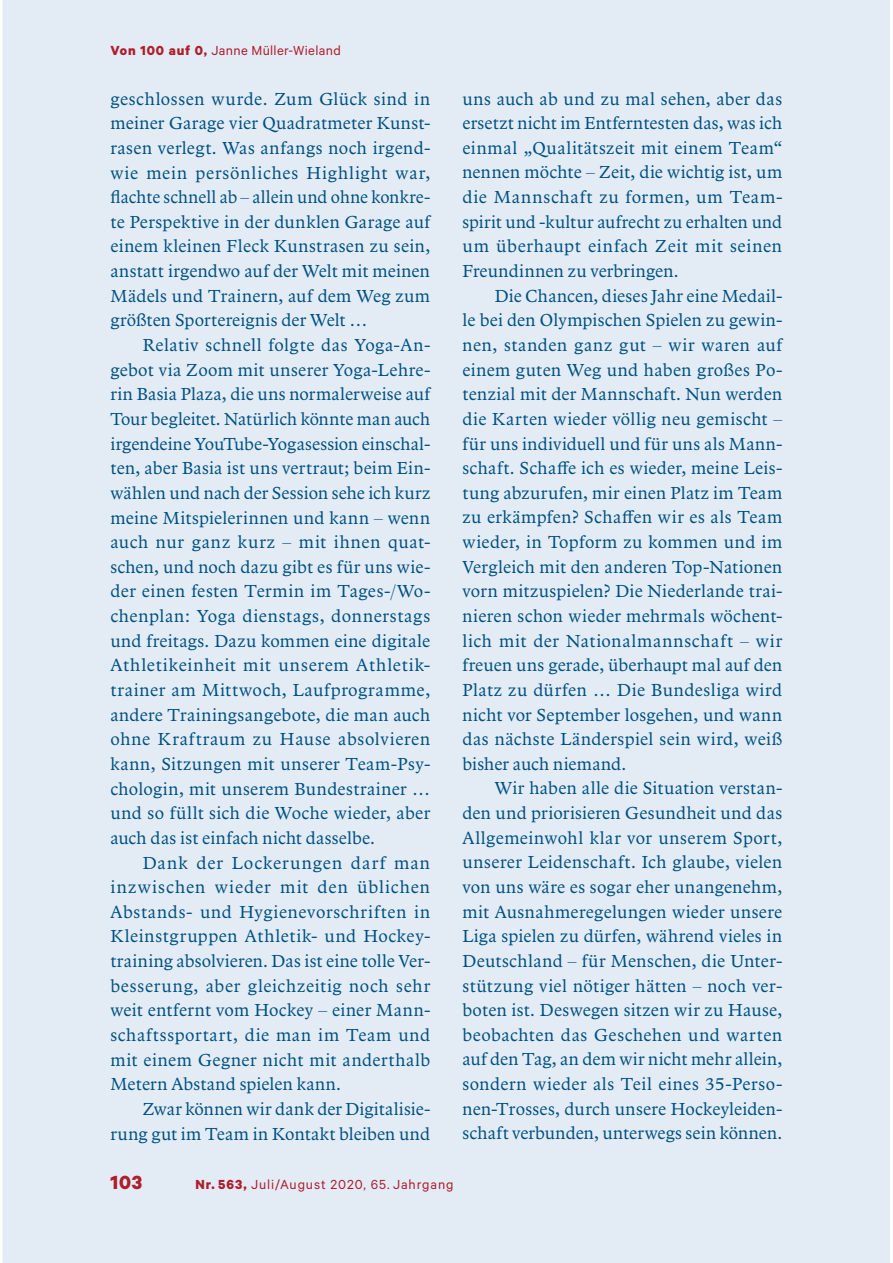
<style>
.page{position:relative;width:893px;height:1263px;background:#fff}
.page>*{position:absolute;margin:0;border:0;box-sizing:border-box;transform-origin:0 0}
.t1{font:700 21.45px "Calibre";color:#af1e2c}
.t2{font:18px/24.6px "Arbesco DT";letter-spacing:.015em;color:#005081;text-align:justify}
.t3{font:14.85px "Calibre";letter-spacing:.055em;color:#af1e2c}
.t4{font:14.85px "Calibre";letter-spacing:.02em;color:#af1e2c}
.s1{font-weight:700}
</style>
<div class="page">
<div style="left:3px;top:0;width:887px;height:1263px;background:#e3ecf5"></div>
<p class="t4" style="left:110px;top:46px;width:232px"><span class="s1">Von 100 auf 0,</span> Janne Müller-Wieland</p>
<p class="t2" style="left:110px;top:88px;width:321px">geschlossen wurde. Zum Glück sind in meiner Garage vier Quadratmeter Kunst&shy;rasen verlegt. Was anfangs noch irgend&shy;wie mein persönliches Highlight war, flachte schnell ab – allein und ohne konkre&shy;te Perspektive in der dunklen Garage auf einem kleinen Fleck Kunst rasen zu sein, anstatt irgendwo auf der Welt mit meinen Mädels und Trainern, auf dem Weg zum größten Sportereignis der Welt …</p>
<p class="t2" style="left:110px;top:334px;width:321px;text-indent:32px">Relativ schnell folgte das Yoga-An&shy;gebot via Zoom mit unserer Yoga-Lehre&shy;rin Basia Plaza, die uns normalerweise auf Tour begleitet. Natürlich könnte man auch irgendeine YouTube-Yoga session einschal&shy;ten, aber Basia ist uns vertraut; beim Ein&shy;wählen und nach der Ses sion sehe ich kurz meine Mitspielerinnen und kann – wenn auch nur ganz kurz – mit ihnen quat&shy;schen, und noch dazu gibt es für uns wie&shy;der einen festen Termin im Tages-/Wo&shy;chenplan: Yoga dienstags, donnerstags und freitags. Dazu kommen eine digitale Athletikeinheit mit unserem Athletik&shy;trainer am Mittwoch, Laufprogramme, andere Trainingsangebote, die man auch ohne Kraftraum zu Hause absolvieren kann, Sitzungen mit unserer Team-Psy&shy;chologin, mit unserem Bundestrainer … und so füllt sich die Woche wieder, aber auch das ist einfach nicht dasselbe.</p>
<p class="t2" style="left:110px;top:851px;width:321px;text-indent:32px">Dank der Lockerungen darf man inzwischen wieder mit den üblichen Abstands- und Hygienevorschriften in Kleinstgruppen Athletik- und Hockey&shy;training absolvieren. Das ist eine tolle Ver&shy;besserung, aber gleichzeitig noch sehr weit entfernt vom Hockey – einer Mann&shy;schaftssportart, die man im Team und mit einem Gegner nicht mit anderthalb Metern Abstand spielen kann.</p>
<p class="t2" style="left:110px;top:1098px;width:321px;text-align:right">Zwar können wir dank der Digitalisie&shy;rung gut im Team in Kontakt bleiben und</p>
<p class="t2" style="left:462px;top:87px;width:321px">uns auch ab und zu mal sehen, aber das ersetzt nicht im Entferntesten das, was ich einmal „Qualitätszeit mit einem Team“ nennen möchte – Zeit, die wichtig ist, um die Mannschaft zu formen, um Team&shy;spirit und -kultur aufrecht zu erhalten und um überhaupt einfach Zeit mit seinen Freundinnen zu verbringen.</p>
<p class="t2" style="left:462px;top:285px;width:321px;text-indent:32px">Die Chancen, dieses Jahr eine Medail&shy;le bei den Olympischen Spielen zu gewin&shy;nen, standen ganz gut – wir waren auf einem guten Weg und haben großes Po&shy;tenzial mit der Mannschaft. Nun werden die Karten wieder völlig neu gemischt – für uns individuell und für uns als Mann&shy;schaft. Schaffe ich es wieder, meine Leis&shy;tung abzurufen, mir einen Platz im Team zu erkämpfen? Schaffen wir es als Team wieder, in Topform zu kommen und im Vergleich mit den anderen Top-Nationen vorn mitzuspielen? Die Niederlande trai&shy;nieren schon wieder mehrmals wöchent&shy;lich mit der Nationalmannschaft – wir freuen uns gerade, überhaupt mal auf den Platz zu dürfen … Die Bundesliga wird nicht vor September losgehen, und wann das nächste Länderspiel sein wird, weiß bisher auch niemand.</p>
<p class="t2" style="left:462px;top:777px;width:321px;text-indent:32px">Wir haben alle die Situation verstan&shy;den und priorisieren Gesundheit und das Allgemeinwohl klar vor unserem Sport, unserer Leidenschaft. Ich glaube, vielen von uns wäre es sogar eher unangenehm, mit Ausnahmeregelungen wieder unsere Liga spielen zu dürfen, während vieles in Deutschland – für Menschen, die Unter&shy;stützung viel nötiger hätten – noch ver&shy;boten ist. Deswegen sitzen wir zu Hause, beobachten das Geschehen und warten auf den Tag, an dem wir nicht mehr allein, sondern wieder als Teil eines 35-Perso&shy;nen-Trosses, durch unsere Hockeyleiden&shy;schaft verbunden, unterwegs sein können.</p>
<p class="t1" style="left:110px;top:1169px;width:33px">103</p>
<p class="t3" style="left:195px;top:1179px;width:260px"><span class="s1">Nr. 563,</span> Juli/August 2020, 65. Jahrgang</p>
</div>
